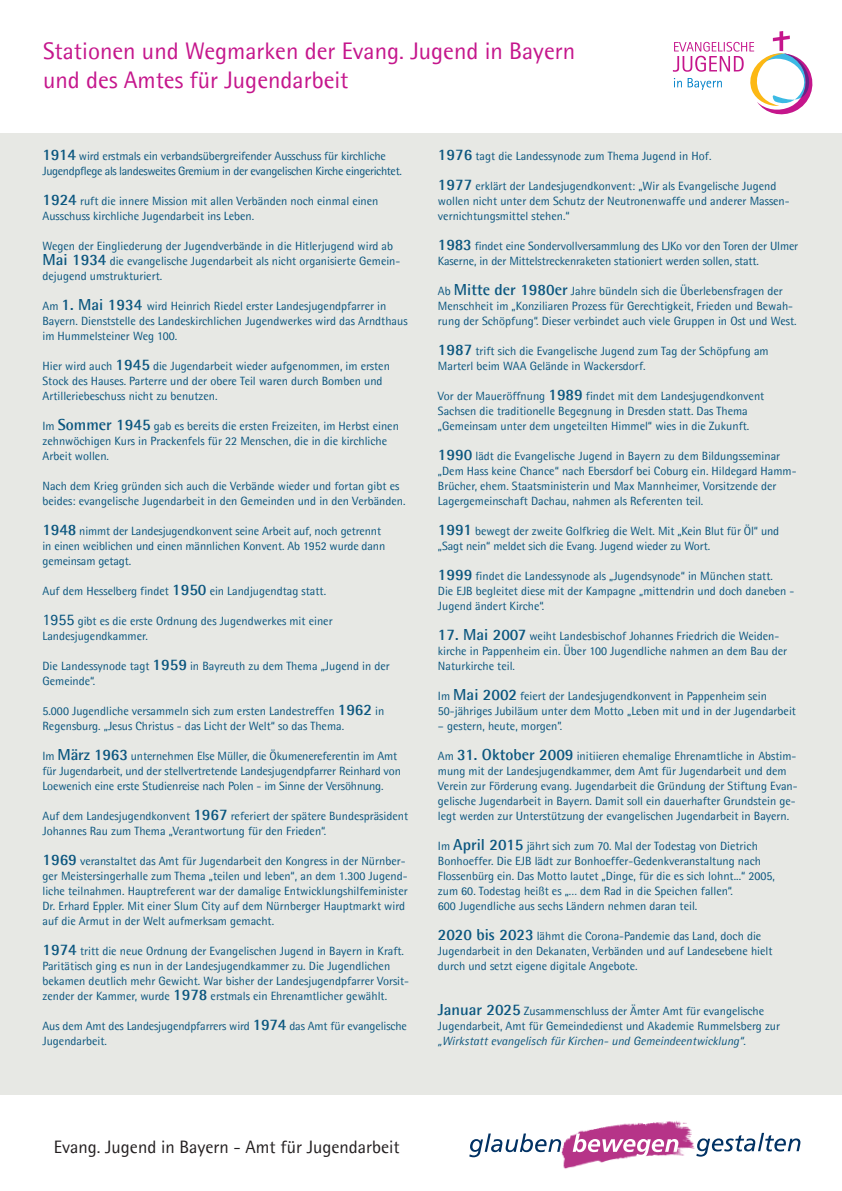
<style>
.page{position:relative;width:842px;height:1191px;background:#fff}
.page>*{position:absolute;margin:0;border:0;box-sizing:border-box;transform-origin:0 0}
.t1{font:24px/28.8px "Agfa Rotis Semisans";color:#c5168c}
.t2{font:18px "Agfa Rotis Semisans";color:#231f20}
.t3{font:12px/15px "Agfa Rotis Semisans";color:#0a567f}
.t4{font:12px/15px "Agfa Rotis Semisans";letter-spacing:-.03em;color:#0a567f}
.s1{font-weight:700;font-size:16px}
.s2{font-size:16px}
.s3{font-style:italic}
</style>
<div class="page">
<div style="left:0;top:133px;width:842px;height:961px;background:#e7e8e4"></div>
<svg style="left:673px;top:31px;width:140px;height:84px"></svg>
<img style="left:561px;top:1120px;width:134px;height:49px">
<svg style="left:469px;top:1133px;width:92px;height:24px"></svg>
<svg style="left:696px;top:1132px;width:104px;height:24px"></svg>
<svg style="left:573px;top:1133px;width:105px;height:24px"></svg>
<h1 class="t1" style="left:43px;top:36px;width:534px">Stationen und Wegmarken der Evang. Jugend in Bayern und des Amtes für Jugendarbeit</h1>
<p class="t4" style="left:43px;top:148px;width:361px"><span class="s1">1914</span> wird erstmals ein verbandsübergreifender Ausschuss für kirchliche<br>Jugendpflege als landesweites Gremium in der evangelischen Kirche eingerichtet.</p>
<p class="t3" style="left:43px;top:193px;width:337px"><span class="s1">1924</span> ruft die innere Mission mit allen Verbänden noch einmal einen<br>Ausschuss kirchliche Jugendarbeit ins Leben.</p>
<p class="t3" style="left:43px;top:238px;width:359px">Wegen der Eingliederung der Jugendverbände in die Hitlerjugend wird ab<br><span class="s1">Mai 1934</span> die evangelische Jugendarbeit als nicht organisierte Gemein&shy;dejugend umstrukturiert.</p>
<p class="t3" style="left:43px;top:298px;width:367px">Am <span class="s1">1. Mai 1934</span> wird Heinrich Riedel erster Landesjugendpfarrer in<br>Bayern. Dienststelle des Landeskirchlichen Jugendwerkes wird das Arndthaus im Hummelsteiner Weg 100.</p>
<p class="t3" style="left:43px;top:358px;width:349px">Hier wird auch <span class="s1">1945</span> die Jugendarbeit wieder aufgenommen, im ersten<br>Stock des Hauses. Parterre und der obere Teil waren durch Bomben und<br>Artilleriebeschuss nicht zu benutzen.</p>
<p class="t3" style="left:43px;top:418px;width:358px">Im <span class="s1">Sommer 1945</span> gab es bereits die ersten Freizeiten, im Herbst einen zehnwöchigen Kurs in Prackenfels für 22 Menschen, die in die kirchliche<br>Arbeit wollen.</p>
<p class="t3" style="left:43px;top:478px;width:365px">Nach dem Krieg gründen sich auch die Verbände wieder und fortan gibt es beides: evangelische Jugendarbeit in den Gemeinden und in den Verbänden.</p>
<p class="t3" style="left:43px;top:523px;width:344px"><span class="s1">1948</span> nimmt der Landesjugendkonvent seine Arbeit auf, noch getrennt in einen weiblichen und einen männlichen Konvent. Ab 1952 wurde dann gemeinsam getagt.</p>
<p class="t3" style="left:43px;top:583px;width:285px">Auf dem Hesselberg findet <span class="s1">1950</span> ein Landjugendtag statt.</p>
<p class="t3" style="left:43px;top:613px;width:292px"><span class="s2">1955</span> gibt es die erste Ordnung des Jugendwerkes mit einer<br>Landesjugendkammer.</p>
<p class="t3" style="left:43px;top:658px;width:349px">Die Landessynode tagt <span class="s1">1959</span> in Bayreuth zu dem Thema „Jugend in der<br>Gemeinde“.</p>
<p class="t3" style="left:43px;top:703px;width:343px">5.000 Jugendliche versammeln sich zum ersten Landestreffen <span class="s1">1962</span> in<br>Regensburg. „Jesus Christus - das Licht der Welt“ so das Thema.</p>
<p class="t3" style="left:43px;top:748px;width:360px">Im <span class="s1">März 1963</span> unternehmen Else Müller, die Ökumenereferentin im Amt für Jugendarbeit, und der stellvertretende Landesjugendpfarrer Reinhard von<br>Loewenich eine erste Studienreise nach Polen - im Sinne der Versöhnung.</p>
<p class="t3" style="left:43px;top:808px;width:367px">Auf dem Landesjugendkonvent <span class="s1">1967</span> referiert der spätere Bundespräsident<br>Johannes Rau zum Thema „Verantwortung für den Frieden“.</p>
<p class="t3" style="left:43px;top:853px;width:367px"><span class="s1">1969</span> veranstaltet das Amt für Jugendarbeit den Kongress in der Nürnber&shy;ger Meistersingerhalle zum Thema „teilen und leben“, an dem 1.300 Jugend&shy;liche teilnahmen. Hauptreferent war der damalige Entwicklungshilfeminister Dr. Erhard Eppler. Mit einer Slum City auf dem Nürnberger Hauptmarkt wird auf die Armut in der Welt aufmerksam gemacht.</p>
<p class="t3" style="left:43px;top:943px;width:368px"><span class="s1">1974</span> tritt die neue Ordnung der Evangelischen Jugend in Bayern in Kraft.<br>Paritätisch ging es nun in der Landesjugendkammer zu. Die Jugendlichen bekamen deutlich mehr Gewicht. War bisher der Landesjugendpfarrer Vorsit&shy;zender der Kammer, wurde <span class="s1">1978</span> erstmals ein Ehrenamtlicher gewählt.</p>
<p class="t3" style="left:43px;top:1018px;width:366px">Aus dem Amt des Landesjugendpfarrers wird <span class="s1">1974</span> das Amt für evangelische<br>Jugendarbeit.</p>
<p class="t3" style="left:438px;top:148px;width:275px"><span class="s1">1976</span> tagt die Landessynode zum Thema Jugend in Hof.</p>
<p class="t3" style="left:438px;top:178px;width:353px"><span class="s1">1977</span> erklärt der Landesjugendkonvent: „Wir als Evangelische Jugend wollen nicht unter dem Schutz der Neutronenwaffe und anderer Massen&shy;vernichtungsmittel stehen.“</p>
<p class="t3" style="left:438px;top:238px;width:362px"><span class="s1">1983</span> findet eine Sondervollversammlung des LJKo vor den Toren der Ulmer<br>Kaserne, in der Mittelstreckenraketen stationiert werden sollen, statt.</p>
<p class="t3" style="left:438px;top:283px;width:360px">Ab <span class="s1">Mitte der 1980er</span> Jahre bündeln sich die Überlebensfragen der<br>Menschheit im „Konziliaren Prozess für Gerechtigkeit, Frieden und Bewah&shy;rung der Schöpfung“. Dieser verbindet auch viele Gruppen in Ost und West.</p>
<p class="t3" style="left:438px;top:343px;width:332px"><span class="s1">1987</span> trift sich die Evangelische Jugend zum Tag der Schöpfung am<br>Marterl beim WAA Gelände in Wackersdorf.</p>
<p class="t3" style="left:438px;top:388px;width:328px">Vor der Maueröffnung <span class="s1">1989</span> findet mit dem Landesjugendkonvent<br>Sachsen die traditionelle Begegnung in Dresden statt. Das Thema „Gemeinsam unter dem ungeteilten Himmel“ wies in die Zukunft.</p>
<p class="t3" style="left:438px;top:448px;width:360px"><span class="s1">1990</span> lädt die Evangelische Jugend in Bayern zu dem Bildungsseminar „Dem Hass keine Chance“ nach Ebersdorf bei Coburg ein. Hildegard Hamm-Brücher, ehem. Staatsministerin und Max Mannheimer, Vorsitzende der Lagergemeinschaft Dachau, nahmen als Referenten teil.</p>
<p class="t3" style="left:438px;top:523px;width:343px"><span class="s1">1991</span> bewegt der zweite Golfkrieg die Welt. Mit „Kein Blut für Öl“ und „Sagt nein“ meldet sich die Evang. Jugend wieder zu Wort.</p>
<p class="t3" style="left:438px;top:568px;width:358px"><span class="s1">1999</span> findet die Landessynode als „Jugendsynode“ in München statt.<br>Die EJB begleitet diese mit der Kampagne „mittendrin und doch daneben -<br>Jugend ändert Kirche“.</p>
<p class="t3" style="left:438px;top:628px;width:351px"><span class="s1">17. Mai 2007</span> weiht Landesbischof Johannes Friedrich die Weiden&shy;kirche in Pappenheim ein. Über 100 Jugendliche nahmen an dem Bau der<br>Naturkirche teil.</p>
<p class="t3" style="left:438px;top:688px;width:360px">Im <span class="s1">Mai 2002</span> feiert der Landesjugendkonvent in Pappenheim sein<br>50-jähriges Jubiläum unter dem Motto „Leben mit und in der Jugendarbeit</p>
<p class="t3" style="left:438px;top:718px;width:126px">– gestern, heute, morgen”.</p>
<p class="t3" style="left:438px;top:748px;width:361px">Am <span class="s1">31. Oktober 2009</span> initiieren ehemalige Ehrenamtliche in Abstim&shy;mung mit der Landesjugendkammer, dem Amt für Jugendarbeit und dem Verein zur Förderung evang. Jugendarbeit die Gründung der Stiftung Evan&shy;gelische Jugendarbeit in Bayern. Damit soll ein dauerhafter Grundstein ge&shy;legt werden zur Unterstützung der evangelischen Jugendarbeit in Bayern.</p>
<p class="t3" style="left:438px;top:838px;width:338px">Im <span class="s1">April 2015</span> jährt sich zum 70. Mal der Todestag von Dietrich Bonhoeffer. Die EJB lädt zur Bonhoeffer-Gedenkveranstaltung nach Flossenbürg ein. Das Motto lautet „Dinge, für die es sich lohnt...“ 2005, zum 60. Todestag heißt es „… dem Rad in die Speichen fallen“.<br>600 Jugendliche aus sechs Ländern nehmen daran teil.</p>
<p class="t3" style="left:438px;top:928px;width:336px"><span class="s1">2020 bis 2023</span> lähmt die Corona-Pandemie das Land, doch die<br>Jugendarbeit in den Dekanaten, Verbänden und auf Landesebene hielt durch und setzt eigene digitale Angebote.</p>
<p class="t3" style="left:438px;top:1003px;width:344px"><span class="s1">Januar 2025</span> Zusammenschluss der Ämter Amt für evangelische<br>Jugendarbeit, Amt für Gemeindedienst und Akademie Rummelsberg zur <span class="s3">„Wirkstatt evangelisch für Kirchen- und Gemeindeentwicklung“</span>.</p>
<h2 class="t2" style="left:54px;top:1136px;width:347px">Evang. Jugend in Bayern - Amt für Jugendarbeit</h2>
</div>
